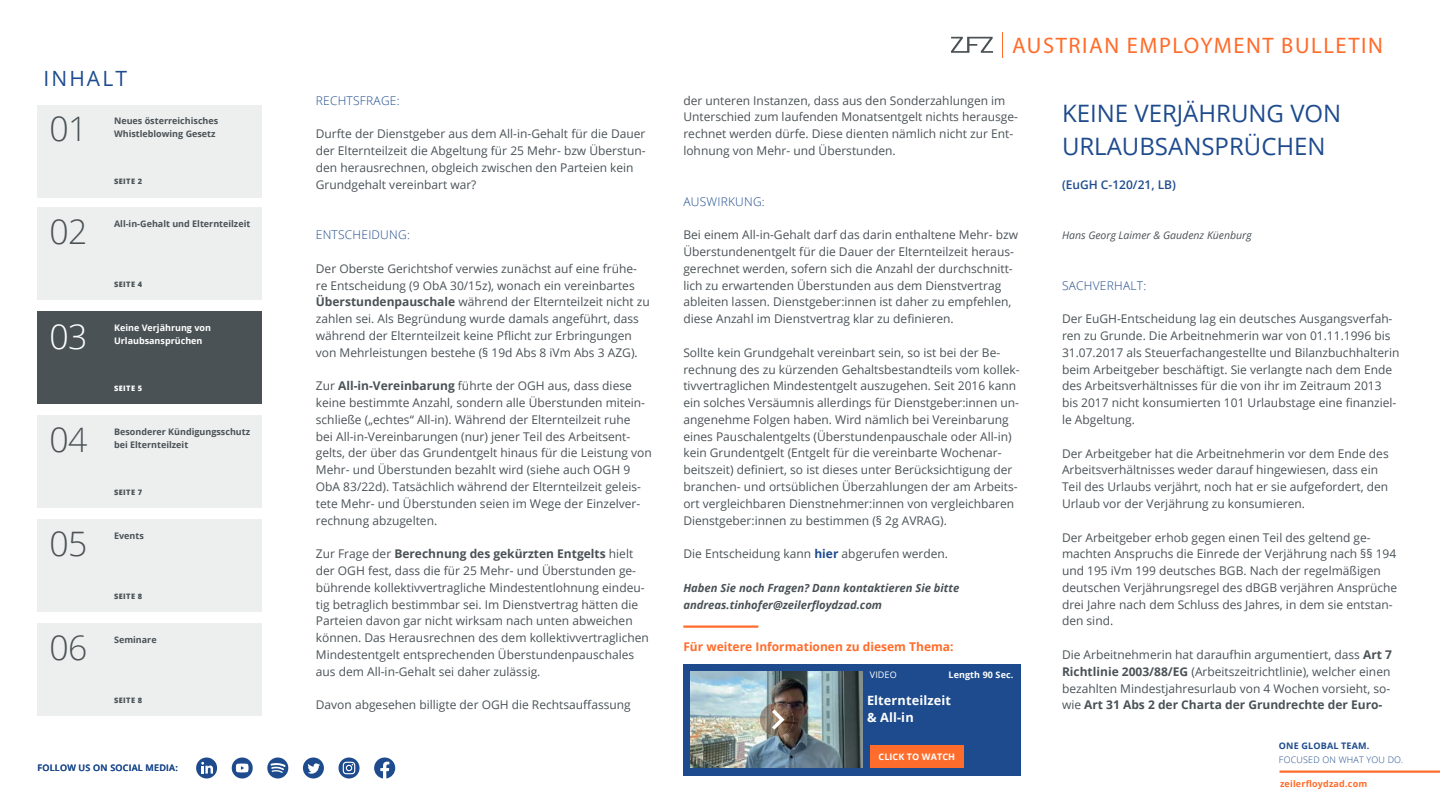
<style>
.page{position:relative;width:1440px;height:810px;background:#fff}
.page>*{position:absolute;margin:0;border:0;box-sizing:border-box;transform-origin:0 0}
.t1{font:300 33.75px "Open Sans";letter-spacing:-.025em;color:#4a5256}
.t2{font:300 33.75px "Open Sans";color:#fff}
.t3{font:24px/33.6px "Open Sans";color:#1e4b8d}
.t4{font:22.5px "Myriad Pro";letter-spacing:.07em;color:#ff6c2b}
.t5{font:21px "Open Sans";letter-spacing:.1em;color:#1e4b8d}
.t6{font:700 12.75px/16.5px "Open Sans";letter-spacing:.01em;color:#fff}
.t7{font:12px/16.8px "Open Sans";color:#4a5256}
.t8{font:300 12px "Open Sans";letter-spacing:.02em;color:#1e4b8d}
.t9{font:700 12px "Open Sans";color:#ff6c2b}
.t10{font:600 12px "Open Sans";color:#1e4b8d}
.t11{font:italic 700 11.25px/16.8px "Open Sans";color:#4a5256}
.t12{font:italic 10.5px "Open Sans";color:#4a5256}
.t13{font:700 9px "Open Sans";color:#4a5256}
.t14{font:700 9px "Open Sans";color:#fff}
.t15{font:600 9px "Open Sans";letter-spacing:.025em;color:#1e4b8d}
.t16{font:300 9px "Open Sans";letter-spacing:.02em;color:#1e4b8d}
.t17{font:700 9px "Open Sans";letter-spacing:.02em;color:#ff6c2b}
.t18{font:700 9px "Open Sans";letter-spacing:.02em;color:#1e4b8d}
.t19{font:9px "Open Sans";letter-spacing:.01em;color:#fff}
.t20{font:800 7.5px "Open Sans";letter-spacing:.05em;color:#4a5256}
.t21{font:800 7.5px "Open Sans";letter-spacing:.05em;color:#fff}
.s1{font-weight:700}
.s2{font-weight:700;color:#1e4b8d}
</style>
<div class="page">
<hr style="left:1280px;top:771px;width:160px;height:2px;background:#ff6c2b">
<hr style="left:683px;top:625px;width:75px;height:3px;background:#ff6c2b">
<div style="left:683px;top:664px;width:338px;height:111px;background:#1e4b8d"></div>
<div style="left:870px;top:745px;width:94px;height:23px;background:#ff6c2b"></div>
<img style="left:691px;top:671px;width:171px;height:97px">
<img style="left:760px;top:703px;width:34px;height:33px;border-radius:17px">
<svg style="left:768px;top:706px;width:19px;height:27px"></svg>
<svg style="left:232px;top:758px;width:21px;height:21px"></svg>
<svg style="left:236px;top:764px;width:13px;height:8px"></svg>
<div style="left:303px;top:758px;width:21px;height:21px;background:#1e4b8d;border-radius:50%"></div>
<svg style="left:307px;top:763px;width:13px;height:11px"></svg>
<svg style="left:339px;top:758px;width:21px;height:21px"></svg>
<svg style="left:343px;top:762px;width:12px;height:12px"></svg>
<div style="left:196px;top:758px;width:21px;height:21px;background:#1e4b8d;border-radius:50%"></div>
<svg style="left:201px;top:762px;width:12px;height:12px"></svg>
<svg style="left:374px;top:758px;width:21px;height:21px"></svg>
<svg style="left:267px;top:758px;width:21px;height:21px"></svg>
<svg style="left:951px;top:37px;width:42px;height:16px"></svg>
<svg style="left:1002px;top:32px;width:1px;height:25px"></svg>
<div style="left:38px;top:415px;width:225px;height:93px;background:#edeeee"></div>
<div style="left:38px;top:623px;width:225px;height:93px;background:#edeeee"></div>
<div style="left:38px;top:519px;width:225px;height:93px;background:#edeeee"></div>
<div style="left:38px;top:105px;width:225px;height:92px;background:#edeeee"></div>
<div style="left:38px;top:311px;width:225px;height:93px;background:#4a5256"></div>
<div style="left:38px;top:207px;width:225px;height:93px;background:#edeeee"></div>
<h3 class="t5" style="left:44px;top:70px;width:85px">INHALT</h3>
<h1 class="t1" style="left:50px;top:115px;width:39px">01</h1>
<p class="t13" style="left:114px;top:114px;width:106px">Neues österreichisches</p>
<p class="t13" style="left:114px;top:128px;width:103px">Whistleblowing Gesetz</p>
<p class="t20" style="left:114px;top:178px;width:30px">SEITE 2</p>
<h1 class="t1" style="left:50px;top:218px;width:39px">02</h1>
<p class="t13" style="left:114px;top:217px;width:138px">All-in-Gehalt und Elternteilzeit</p>
<p class="t20" style="left:114px;top:281px;width:30px">SEITE 4</p>
<h1 class="t2" style="left:50px;top:323px;width:39px">03</h1>
<p class="t14" style="left:114px;top:322px;width:98px">Keine Verjährung von</p>
<p class="t14" style="left:114px;top:335px;width:90px">Urlaubsansprüchen</p>
<p class="t21" style="left:114px;top:385px;width:30px">SEITE 5</p>
<h1 class="t1" style="left:50px;top:427px;width:39px">04</h1>
<p class="t13" style="left:114px;top:426px;width:138px">Besonderer Kündigungsschutz</p>
<p class="t13" style="left:114px;top:439px;width:76px">bei Elternteilzeit</p>
<p class="t20" style="left:114px;top:489px;width:30px">SEITE 7</p>
<h1 class="t1" style="left:50px;top:531px;width:39px">05</h1>
<p class="t13" style="left:114px;top:530px;width:31px">Events</p>
<p class="t20" style="left:114px;top:593px;width:30px">SEITE 8</p>
<h1 class="t1" style="left:50px;top:634px;width:39px">06</h1>
<p class="t13" style="left:114px;top:633px;width:44px">Seminare</p>
<p class="t20" style="left:114px;top:697px;width:30px">SEITE 8</p>
<p class="t15" style="left:37px;top:765px;width:142px">FOLLOW US ON SOCIAL MEDIA:</p>
<p class="t8" style="left:316px;top:96px;width:85px">RECHTSFRAGE:</p>
<p class="t7" style="left:316px;top:127px;width:331px">Durfte der Dienstgeber aus dem All-in-Gehalt für die Dauer der Elternteilzeit die Abgeltung für 25 Mehr- bzw Überstun&shy;den herausrechnen, obgleich zwischen den Parteien kein Grundgehalt vereinbart war?</p>
<p class="t8" style="left:316px;top:230px;width:95px">ENTSCHEIDUNG:</p>
<p class="t7" style="left:316px;top:261px;width:336px">Der Oberste Gerichtshof verwies zunächst auf eine frühe&shy;re Entscheidung (9 ObA 30/15z), wonach ein vereinbartes <span class="s1">Überstundenpauschale</span> während der Elternteilzeit nicht zu zahlen sei. Als Begründung wurde damals angeführt, dass während der Elternteilzeit keine Pflicht zur Erbringungen von Mehrleistungen bestehe (§ 19d Abs 8 iVm Abs 3 AZG).</p>
<p class="t7" style="left:316px;top:379px;width:337px">Zur <span class="s1">All-in-Vereinbarung</span> führte der OGH aus, dass diese keine bestimmte Anzahl, sondern alle Überstunden mitein&shy;schließe („echtes“ All-in). Während der Elternteilzeit ruhe<br>bei All-in-Vereinbarungen (nur) jener Teil des Arbeitsent&shy;gelts, der über das Grundentgelt hinaus für die Leistung von Mehr- und Überstunden bezahlt wird (siehe auch OGH 9<br>ObA 83/22d). Tatsächlich während der Elternteilzeit geleis&shy;tete Mehr- und Überstunden seien im Wege der Einzelver&shy;rechnung abzugelten.</p>
<p class="t7" style="left:316px;top:547px;width:335px">Zur Frage der <span class="s1">Berechnung des gekürzten Entgelts</span> hielt der OGH fest, dass die für 25 Mehr- und Überstunden ge&shy;bührende kollektivvertragliche Mindestentlohnung eindeu&shy;tig betraglich bestimmbar sei. Im Dienstvertrag hätten die Parteien davon gar nicht wirksam nach unten abweichen können. Das Herausrechnen des dem kollektivvertraglichen Mindestentgelt entsprechenden Überstundenpauschales aus dem All-in-Gehalt sei daher zulässig.</p>
<p class="t7" style="left:316px;top:696px;width:316px">Davon abgesehen billigte der OGH die Rechtsauffassung</p>
<h3 class="t4" style="left:1012px;top:32px;width:372px">AUSTRIAN EMPLOYMENT BULLETIN</h3>
<p class="t7" style="left:683px;top:93px;width:336px">der unteren Instanzen, dass aus den Sonderzahlungen im Unterschied zum laufenden Monatsentgelt nichts herausge&shy;rechnet werden dürfe. Diese dienten nämlich nicht zur Ent&shy;lohnung von Mehr- und Überstunden.</p>
<p class="t8" style="left:683px;top:196px;width:83px">AUSWIRKUNG:</p>
<p class="t7" style="left:683px;top:228px;width:336px">Bei einem All-in-Gehalt darf das darin enthaltene Mehr- bzw Überstundenentgelt für die Dauer der Elternteilzeit heraus&shy;gerechnet werden, sofern sich die Anzahl der durchschnitt&shy;lich zu erwartenden Überstunden aus dem Dienstvertrag ableiten lassen. Dienstgeber:innen ist daher zu empfehlen, diese Anzahl im Dienstvertrag klar zu definieren.</p>
<p class="t7" style="left:683px;top:345px;width:338px">Sollte kein Grundgehalt vereinbart sein, so ist bei der Be&shy;rechnung des zu kürzenden Gehaltsbestandteils vom kollek&shy;tivvertraglichen Mindestentgelt auszugehen. Seit 2016 kann ein solches Versäumnis allerdings für Dienstgeber:innen un&shy;angenehme Folgen haben. Wird nämlich bei Vereinbarung eines Pauschalentgelts (Überstundenpauschale oder All-in) kein Grundentgelt (Entgelt für die vereinbarte Wochenar&shy;beitszeit) definiert, so ist dieses unter Berücksichtigung der branchen- und ortsüblichen Überzahlungen der am Arbeits&shy;ort vergleichbaren Dienstnehmer:innen von vergleichbaren Dienstgeber:innen zu bestimmen (§ 2g AVRAG).</p>
<p class="t7" style="left:683px;top:547px;width:266px">Die Entscheidung kann <span class="s2">hier</span> abgerufen werden.</p>
<p class="t11" style="left:683px;top:581px;width:278px">Haben Sie noch Fragen? Dann kontaktieren Sie bitte andreas.tinhofer@zeilerfloydzad.com</p>
<p class="t9" style="left:683px;top:638px;width:272px">Für weitere Informationen zu diesem Thema:</p>
<p class="t19" style="left:870px;top:671px;width:28px">VIDEO</p>
<p class="t14" style="left:949px;top:669px;width:66px">Length 90 Sec.</p>
<p class="t6" style="left:867px;top:692px;width:85px">Elternteilzeit &amp; All-in</p>
<p class="t14" style="left:879px;top:750px;width:78px">CLICK TO WATCH</p>
<h2 class="t3" style="left:1062px;top:98px;width:281px">KEINE VERJÄHRUNG VON<br>URLAUBSANSPRÜCHEN</h2>
<p class="t10" style="left:1062px;top:180px;width:115px">(EuGH C-120/21, LB)</p>
<p class="t12" style="left:1062px;top:231px;width:191px">Hans Georg Laimer &amp; Gaudenz Küenburg</p>
<p class="t8" style="left:1062px;top:280px;width:86px">SACHVERHALT:</p>
<p class="t7" style="left:1062px;top:312px;width:339px">Der EuGH-Entscheidung lag ein deutsches Ausgangsverfah&shy;ren zu Grunde. Die Arbeitnehmerin war von 01.11.1996 bis 31.07.2017 als Steuerfachangestellte und Bilanzbuchhalterin beim Arbeitgeber beschäftigt. Sie verlangte nach dem Ende des Arbeitsverhältnisses für die von ihr im Zeitraum 2013 bis 2017 nicht konsumierten 101 Urlaubstage eine finanziel&shy;le Abgeltung.</p>
<p class="t7" style="left:1062px;top:446px;width:328px">Der Arbeitgeber hat die Arbeitnehmerin vor dem Ende des Arbeitsverhältnisses weder darauf hingewiesen, dass ein Teil des Urlaubs verjährt, noch hat er sie aufgefordert, den Urlaub vor der Verjährung zu konsumieren.</p>
<p class="t7" style="left:1062px;top:530px;width:337px">Der Arbeitgeber erhob gegen einen Teil des geltend ge&shy;machten Anspruchs die Einrede der Verjährung nach §§ 194 und 195 iVm 199 deutsches BGB. Nach der regelmäßigen deutschen Verjährungsregel des dBGB verjähren Ansprüche drei Jahre nach dem Schluss des Jahres, in dem sie entstan&shy;den sind.</p>
<p class="t7" style="left:1062px;top:648px;width:332px">Die Arbeitnehmerin hat daraufhin argumentiert, dass <span class="s1">Art 7<br>Richtlinie 2003/88/EG</span> (Arbeitszeitrichtlinie), welcher einen bezahlten Mindestjahresurlaub von 4 Wochen vorsieht, so&shy;wie <span class="s1">Art 31 Abs 2 der Charta der Grundrechte der Euro-</span></p>
<p class="t18" style="left:1279px;top:740px;width:92px">ONE GLOBAL TEAM.</p>
<p class="t16" style="left:1279px;top:756px;width:126px">FOCUSED ON WHAT YOU DO.</p>
<p class="t17" style="left:1280px;top:778px;width:89px">zeilerfloydzad.com</p>
</div>
